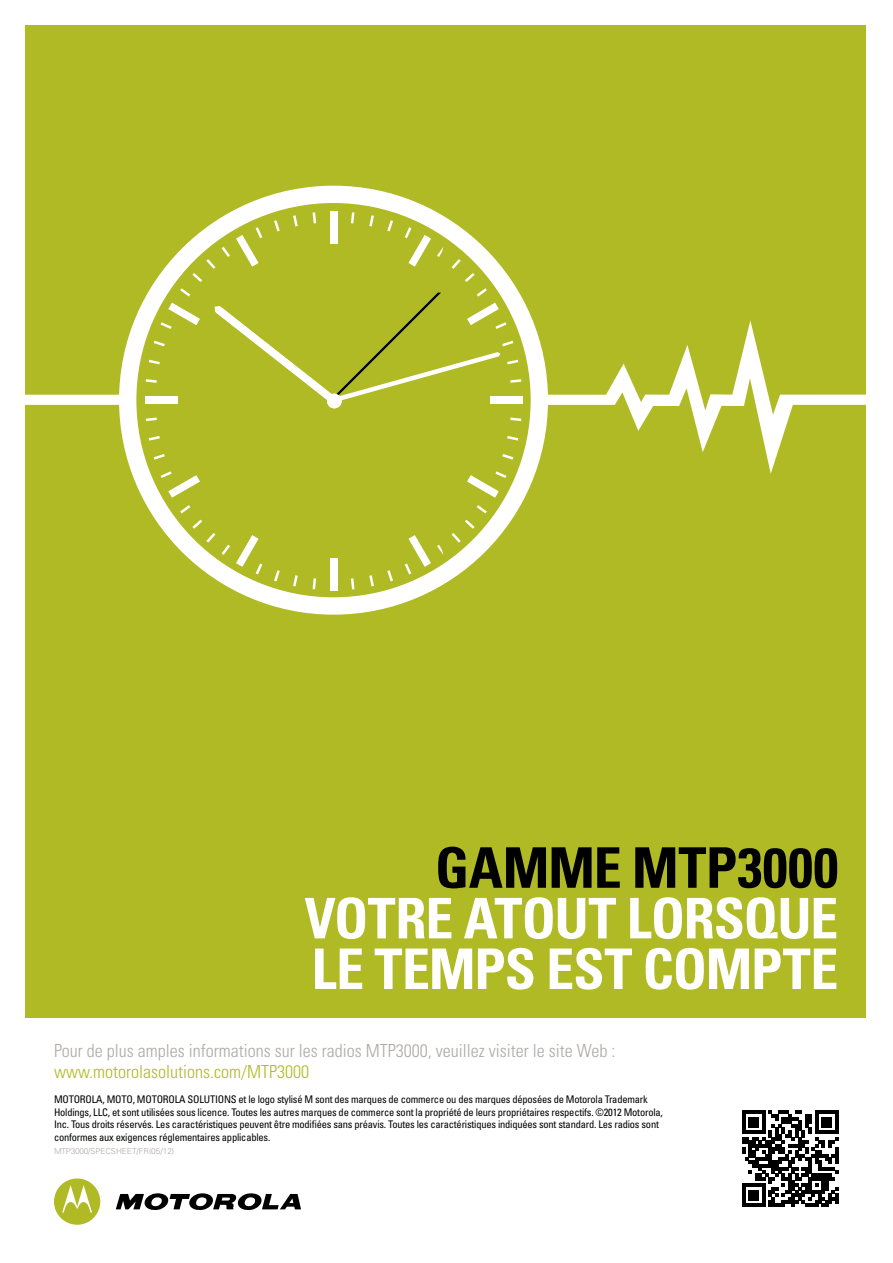
<style>
.page{position:relative;width:893px;height:1263px;background:#fff}
.page>*{position:absolute;margin:0;border:0;box-sizing:border-box;transform-origin:0 0}
.t1{font:700 condensed 56.1px/50.6px "Univers";letter-spacing:-.015em;color:#fff}
.t2{font:700 condensed 56.1px "Univers";letter-spacing:-.005em;color:#000}
.t3{font:300 condensed 18px "Univers";color:#afa9a6}
.t4{font:300 condensed 18px "Univers";color:#b0ba25}
.t5{font:condensed 10.5px/12.6px "Univers";letter-spacing:-.02em;color:#000}
.t6{font:300 8.25px "Univers";color:#afa9a6}
</style>
<div class="page">
<div style="left:26px;top:26px;width:839px;height:991px;background:#b0ba25"></div>
<svg style="left:116px;top:1193px;width:185px;height:17px"></svg>
<svg style="left:54px;top:1178px;width:46px;height:47px"></svg>
<svg style="left:25px;top:320px;width:841px;height:154px"></svg>
<div style="left:119px;top:186px;width:429px;height:429px;background:#fff;border-radius:50%"></div>
<div style="left:136px;top:203px;width:395px;height:394px;background:#b0ba25;border-radius:50%"></div>
<div style="left:490px;top:396px;width:32px;height:8px;background:#fff"></div>
<div style="left:145px;top:396px;width:32px;height:8px;background:#fff"></div>
<svg style="left:146px;top:417px;width:11px;height:4px"></svg>
<svg style="left:149px;top:436px;width:11px;height:5px"></svg>
<svg style="left:154px;top:454px;width:11px;height:6px"></svg>
<svg style="left:161px;top:471px;width:39px;height:27px"></svg>
<svg style="left:161px;top:303px;width:39px;height:26px"></svg>
<svg style="left:154px;top:341px;width:11px;height:5px"></svg>
<svg style="left:149px;top:360px;width:11px;height:4px"></svg>
<svg style="left:146px;top:379px;width:11px;height:4px"></svg>
<svg style="left:467px;top:471px;width:39px;height:27px"></svg>
<svg style="left:502px;top:454px;width:11px;height:6px"></svg>
<svg style="left:507px;top:436px;width:11px;height:5px"></svg>
<svg style="left:510px;top:417px;width:11px;height:4px"></svg>
<div style="left:330px;top:211px;width:7px;height:33px;background:#fff"></div>
<svg style="left:313px;top:212px;width:3px;height:11px"></svg>
<svg style="left:293px;top:215px;width:5px;height:11px"></svg>
<svg style="left:274px;top:220px;width:6px;height:11px"></svg>
<svg style="left:236px;top:227px;width:26px;height:40px"></svg>
<svg style="left:222px;top:247px;width:8px;height:10px"></svg>
<svg style="left:192px;top:259px;width:23px;height:23px"></svg>
<svg style="left:180px;top:288px;width:10px;height:9px"></svg>
<svg style="left:452px;top:259px;width:23px;height:23px"></svg>
<svg style="left:437px;top:247px;width:6px;height:10px"></svg>
<svg style="left:405px;top:227px;width:26px;height:40px"></svg>
<svg style="left:387px;top:220px;width:6px;height:11px"></svg>
<svg style="left:369px;top:215px;width:5px;height:11px"></svg>
<svg style="left:351px;top:212px;width:3px;height:11px"></svg>
<svg style="left:215px;top:288px;width:306px;height:121px"></svg>
<div style="left:330px;top:558px;width:7px;height:32px;background:#fff"></div>
<svg style="left:313px;top:578px;width:3px;height:11px"></svg>
<svg style="left:293px;top:575px;width:5px;height:11px"></svg>
<svg style="left:274px;top:570px;width:6px;height:11px"></svg>
<svg style="left:236px;top:535px;width:26px;height:39px"></svg>
<svg style="left:222px;top:545px;width:8px;height:10px"></svg>
<svg style="left:192px;top:520px;width:23px;height:23px"></svg>
<svg style="left:180px;top:505px;width:10px;height:8px"></svg>
<svg style="left:477px;top:505px;width:10px;height:8px"></svg>
<svg style="left:452px;top:520px;width:23px;height:23px"></svg>
<svg style="left:437px;top:545px;width:6px;height:9px"></svg>
<svg style="left:405px;top:535px;width:26px;height:39px"></svg>
<svg style="left:387px;top:570px;width:6px;height:11px"></svg>
<svg style="left:369px;top:575px;width:5px;height:11px"></svg>
<svg style="left:351px;top:578px;width:3px;height:11px"></svg>
<div style="left:327px;top:394px;width:15px;height:14px;background:#fff;border-radius:50%"></div>
<svg style="left:742px;top:1111px;width:96px;height:96px"></svg>
<h1 class="t2" style="left:435px;top:833px;width:405px">GAMME MTP3000</h1>
<h1 class="t1" style="left:305px;top:892px;width:535px">VOTRE ATOUT LORSQUE<br>LE TEMPS EST COMPTE</h1>
<h2 class="t3" style="left:54px;top:1040px;width:563px">Pour de plus amples informations sur les radios MTP3000, veuillez visiter le site Web :</h2>
<h2 class="t4" style="left:54px;top:1061px;width:257px">www.motorolasolutions.com/MTP3000</h2>
<p class="t5" style="left:54px;top:1093px;width:610px">MOTOROLA, MOTO, MOTOROLA SOLUTIONS et le logo stylisé M sont des marques de commerce ou des marques déposées de Motorola Trademark Holdings, LLC, et sont utilisées sous licence. Toutes les autres marques de commerce sont la propriété de leurs propriétaires respectifs. ©2012 Motorola, Inc. Tous droits réservés. Les caractéristiques peuvent être modifiées sans préavis. Toutes les caractéristiques indiquées sont standard. Les radios sont conformes aux exigences réglementaires applicables.</p>
<p class="t6" style="left:54px;top:1146px;width:122px">MTP3000/SPECSHEET/FR(05/12)</p>
</div>
